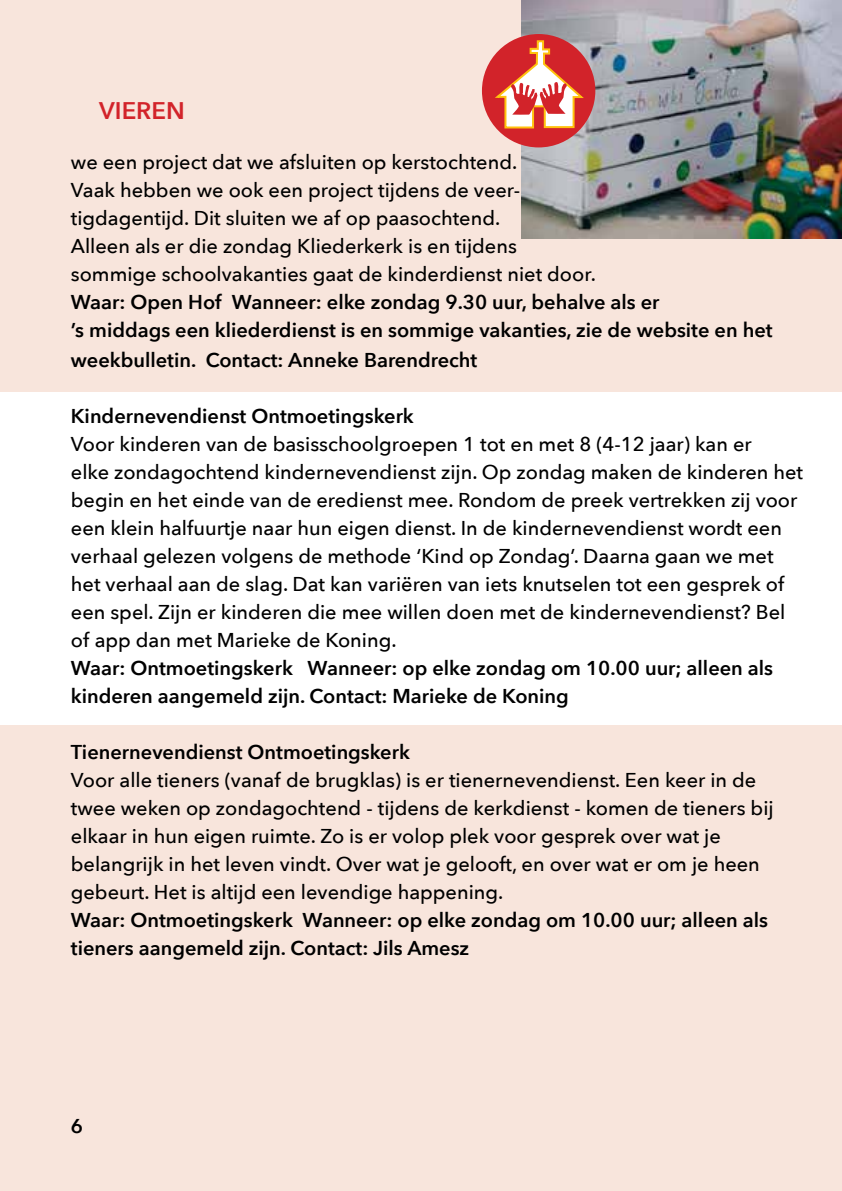
<style>
.page{position:relative;width:842px;height:1191px;background:#fff}
.page>*{position:absolute;margin:0;border:0;box-sizing:border-box;transform-origin:0 0}
.t1{font:600 24px "Avenir Next";color:#d2232a}
.t2{font:500 20px/28px "Avenir Next";color:#000}
.t3{font:600 20px/28px "Avenir Next";color:#000}
</style>
<div class="page">
<div style="left:0;top:0;width:842px;height:391px;background:#f8e5dc"></div>
<img style="left:522px;top:0;width:320px;height:238px">
<div style="left:0;top:726px;width:842px;height:465px;background:#f8e5dc"></div>
<div style="left:482px;top:34px;width:113px;height:113px;background:#d2232a;border-radius:50%"></div>
<svg style="left:495px;top:39px;width:91px;height:90px"></svg>
<p class="t1" style="left:99px;top:90px;width:87px">VIEREN</p>
<p class="t2" style="left:71px;top:147px;width:526px">we een project dat we afsluiten op kerstochtend.<br>Vaak hebben we ook een project tijdens de veer&shy;tigdagentijd. Dit sluiten we af op paasochtend.<br>Alleen als er die zondag Kliederkerk is en tijdens sommige schoolvakanties gaat de kinderdienst niet door.</p>
<p class="t3" style="left:71px;top:287px;width:703px">Waar: Open Hof Wanneer: elke zondag 9.30 uur, behalve als er<br>’s middags een kliederdienst is en sommige vakanties, zie de website en het</p>
<p class="t3" style="left:71px;top:345px;width:408px">weekbulletin. Contact: Anneke Barendrecht</p>
<p class="t3" style="left:71px;top:401px;width:344px">Kindernevendienst Ontmoetingskerk</p>
<p class="t2" style="left:71px;top:429px;width:734px">Voor kinderen van de basisschoolgroepen 1 tot en met 8 (4-12 jaar) kan er<br>elke zondagochtend kindernevendienst zijn. Op zondag maken de kinderen het begin en het einde van de eredienst mee. Rondom de preek vertrekken zij voor een klein halfuurtje naar hun eigen dienst. In de kindernevendienst wordt een verhaal gelezen volgens de methode ‘Kind op Zondag’. Daarna gaan we met het verhaal aan de slag. Dat kan variëren van iets knutselen tot een gesprek of een spel. Zijn er kinderen die mee willen doen met de kindernevendienst? Bel of app dan met Marieke de Koning.</p>
<p class="t3" style="left:71px;top:653px;width:704px">Waar: Ontmoetingskerk Wanneer: op elke zondag om 10.00 uur; alleen als kinderen aangemeld zijn. Contact: Marieke de Koning</p>
<p class="t3" style="left:71px;top:737px;width:341px">Tienernevendienst Ontmoetingskerk</p>
<p class="t2" style="left:71px;top:765px;width:704px">Voor alle tieners (vanaf de brugklas) is er tienernevendienst. Een keer in de twee weken op zondagochtend - tijdens de kerkdienst - komen de tieners bij elkaar in hun eigen ruimte. Zo is er volop plek voor gesprek over wat je belangrijk in het leven vindt. Over wat je gelooft, en over wat er om je heen gebeurt. Het is altijd een levendige happening.</p>
<p class="t3" style="left:71px;top:905px;width:699px">Waar: Ontmoetingskerk Wanneer: op elke zondag om 10.00 uur; alleen als tieners aangemeld zijn. Contact: Jils Amesz</p>
<p class="t3" style="left:71px;top:1111px;width:14px">6</p>
</div>
